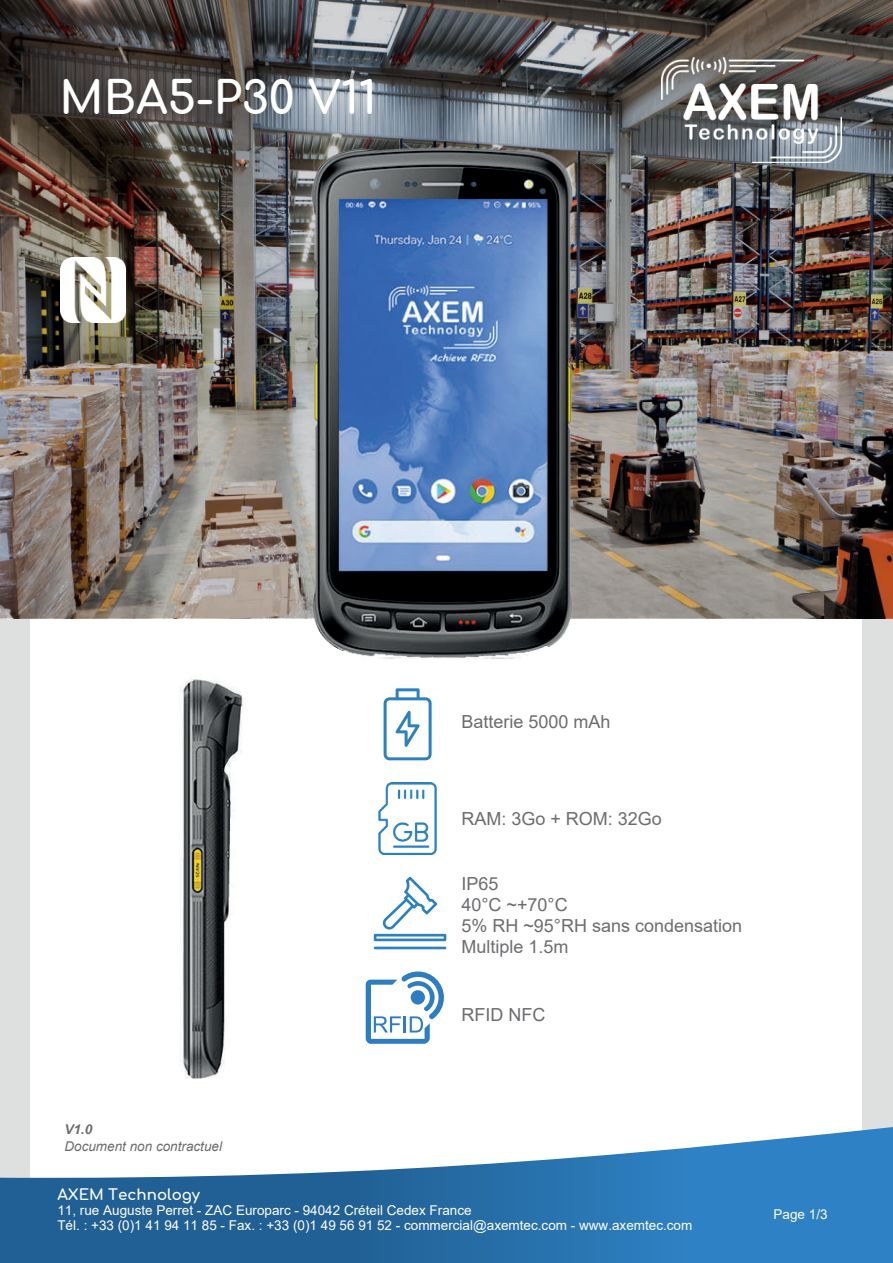
<style>
.page{position:relative;width:893px;height:1263px;background:#fff}
.page>*{position:absolute;margin:0;border:0;box-sizing:border-box;transform-origin:0 0}
.t1{font:700 45px "Comfortaa";color:#fff}
.t2{font:18px/21px "Arial";color:#6c6d70}
.t3{font:700 15px "Comfortaa";color:#fff}
.t4{font:13.5px/15px "Arial";color:#fff}
.t5{font:italic 13.5px "Arial";color:#6c6d70}
.t6{font:italic 700 13.5px "Arial";color:#6c6d70}
</style>
<div class="page">
<div style="left:0;top:65px;width:893px;height:1198px;background:#dedfdf"></div>
<div style="left:31px;top:86px;width:831px;height:1163px;background:#fff"></div>
<svg style="left:0;top:1125px;width:893px;height:138px"></svg>
<img style="left:0;top:0;width:893px;height:618px">
<img style="left:306px;top:138px;width:281px;height:521px">
<img style="left:179px;top:677px;width:64px;height:402px">
<svg style="left:384px;top:688px;width:48px;height:72px"></svg>
<svg style="left:374px;top:947px;width:72px;height:2px"></svg>
<svg style="left:374px;top:877px;width:72px;height:64px"></svg>
<svg style="left:366px;top:971px;width:78px;height:73px"></svg>
<img style="left:378px;top:782px;width:59px;height:72px">
<img style="left:661px;top:57px;width:181px;height:106px">
<img style="left:61px;top:257px;width:65px;height:65px">
<h1 class="t1" style="left:60px;top:57px;width:318px">MBA5-P30 V11</h1>
<p class="t6" style="left:64px;top:1120px;width:29px">V1.0</p>
<p class="t5" style="left:64px;top:1138px;width:159px">Document non contractuel</p>
<h2 class="t2" style="left:461px;top:711px;width:151px">Batterie 5000 mAh</h2>
<h2 class="t2" style="left:461px;top:808px;width:202px">RAM: 3Go + ROM: 32Go</h2>
<h2 class="t2" style="left:461px;top:873px;width:282px">IP65<br>40°C ~+70°C<br>5% RH ~95°RH sans condensation<br>Multiple 1.5m</h2>
<h2 class="t2" style="left:461px;top:1004px;width:85px">RFID NFC</h2>
<p class="t3" style="left:57px;top:1181px;width:144px">AXEM Technology</p>
<p class="t4" style="left:57px;top:1203px;width:636px">11, rue Auguste Perret - ZAC Europarc - 94042 Créteil Cedex France<br>Tél. : +33 (0)1 41 94 11 85 - Fax. : +33 (0)1 49 56 91 52 - commercial@axemtec.com - www.axemtec.com</p>
<p class="t4" style="left:774px;top:1206px;width:56px">Page 1/3</p>
</div>
